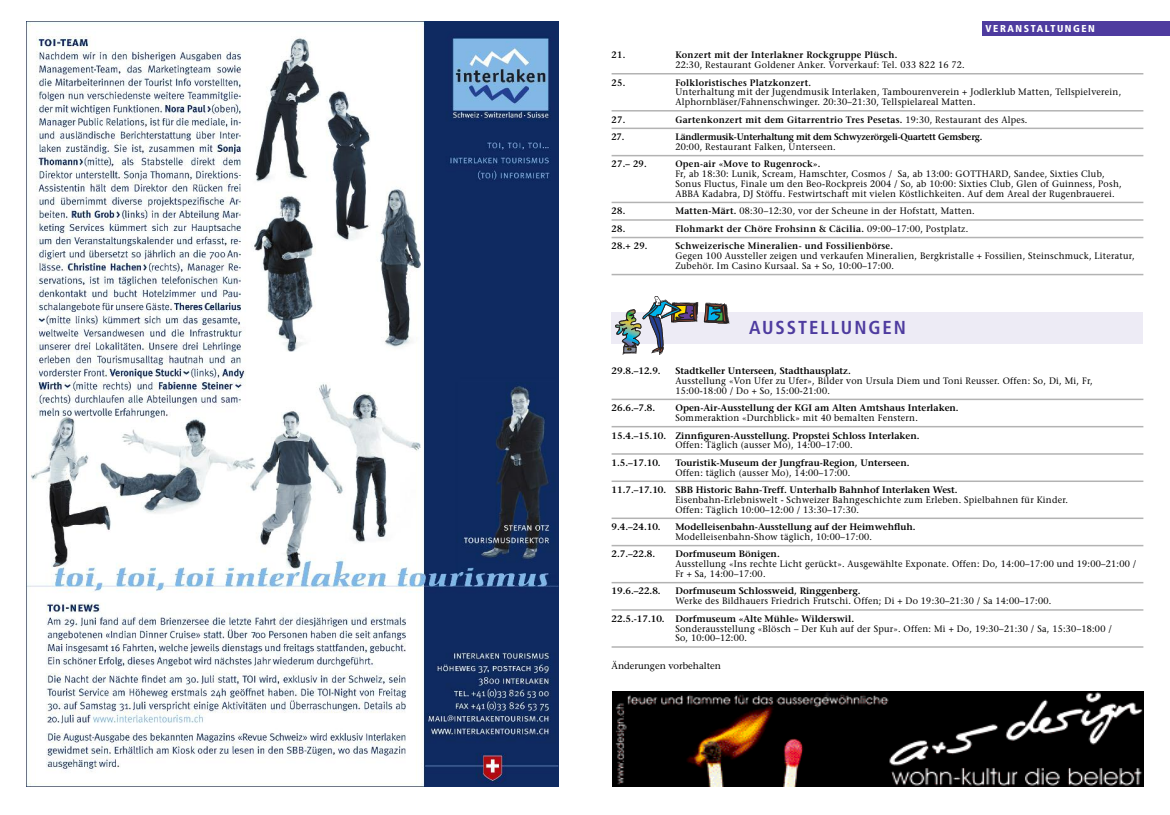
<style>
.page{position:relative;width:1170px;height:815px;background:#fff}
.page>*{position:absolute;margin:0;border:0;box-sizing:border-box;transform-origin:0 0}
.t1{font:700 condensed 18.75px "Frutiger";letter-spacing:.105em;color:#4e3b9f}
.t2{font:900 condensed 10px "Frutiger";letter-spacing:.155em;color:#fff}
.t3{font:9.38px/9.8px "Stone Serif";letter-spacing:.03em;color:#000;scale:.95 1}
.t4{font:600 9.38px "Stone Serif";color:#000}
.t5{font:600 9.38px "Stone Serif";letter-spacing:.03em;color:#000;scale:.95 1}
.t6{font:600 9.38px "Stone Serif";letter-spacing:-.025em;color:#000;scale:.95 1}
.t7{font:600 9.38px "Stone Serif";color:#000;scale:.95 1}
.t8{font:9.38px "Stone Serif";color:#000}
.s1{font-weight:400}
.s2{font-weight:600}
</style>
<div class="page">
<div style="left:981px;top:21px;width:188px;height:14px;background:#4e3b9f"></div>
<hr style="left:611px;top:73px;width:532px;height:1px;background:#b3b3b3">
<hr style="left:611px;top:110px;width:532px;height:2px;background:#b3b3b3">
<hr style="left:611px;top:128px;width:532px;height:1px;background:#b3b3b3">
<hr style="left:611px;top:155px;width:532px;height:1px;background:#b3b3b3">
<hr style="left:611px;top:202px;width:532px;height:1px;background:#b3b3b3">
<hr style="left:611px;top:219px;width:532px;height:2px;background:#b3b3b3">
<hr style="left:611px;top:237px;width:532px;height:1px;background:#b3b3b3">
<hr style="left:611px;top:274px;width:532px;height:1px;background:#b3b3b3">
<hr style="left:611px;top:399px;width:532px;height:1px;background:#b3b3b3">
<hr style="left:611px;top:426px;width:532px;height:1px;background:#b3b3b3">
<hr style="left:611px;top:453px;width:532px;height:2px;background:#b3b3b3">
<hr style="left:611px;top:480px;width:532px;height:2px;background:#b3b3b3">
<hr style="left:611px;top:518px;width:532px;height:1px;background:#b3b3b3">
<hr style="left:611px;top:545px;width:532px;height:1px;background:#b3b3b3">
<hr style="left:611px;top:582px;width:532px;height:1px;background:#b3b3b3">
<hr style="left:611px;top:609px;width:532px;height:2px;background:#b3b3b3">
<hr style="left:611px;top:646px;width:532px;height:2px;background:#b3b3b3">
<div style="left:611px;top:312px;width:532px;height:32px;background:#edebf5"></div>
<img style="left:697px;top:302px;width:33px;height:22px">
<img style="left:615px;top:297px;width:82px;height:57px">
<svg style="left:704px;top:303px;width:24px;height:21px"></svg>
<img style="left:612px;top:691px;width:531px;height:96px">
<img style="left:27px;top:21px;width:531px;height:766px">
<p class="t2" style="left:985px;top:24px;width:111px">VERANSTALTUNGEN</p>
<p class="t7" style="left:611px;top:51px;width:16px">21.</p>
<p class="t5" style="left:675px;top:51px;width:235px">Konzert mit der Interlakner Rockgruppe Plüsch.</p>
<p class="t3" style="left:675px;top:61px;width:306px">22:30, Restaurant Goldener Anker. Vorverkauf: Tel. 033 822 16 72.</p>
<p class="t7" style="left:611px;top:79px;width:16px">25.</p>
<p class="t5" style="left:675px;top:79px;width:144px">Folkloristisches Platzkonzert.</p>
<p class="t3" style="left:675px;top:88px;width:471px">Unterhaltung mit der Jugendmusik Interlaken, Tambourenverein + Jodlerklub Matten, Tellspielverein,<br>Alphornbläser/Fahnenschwinger. 20:30–21:30, Tellspielareal Matten.</p>
<p class="t7" style="left:611px;top:116px;width:16px">27.</p>
<p class="t5" style="left:675px;top:116px;width:372px">Gartenkonzert mit dem Gitarrentrio Tres Pesetas. <span class="s1">19:30, Restaurant des Alpes.</span></p>
<p class="t7" style="left:611px;top:133px;width:15px">27.</p>
<p class="t6" style="left:675px;top:133px;width:325px">Ländlermusik-Unterhaltung mit dem Schwyzerörgeli-Quartett Gemsberg.</p>
<p class="t3" style="left:675px;top:143px;width:170px">20:00, Restaurant Falken, Unterseen.</p>
<p class="t7" style="left:611px;top:161px;width:39px">27.– 29.</p>
<p class="t5" style="left:675px;top:161px;width:154px">Open-air «Move to Rugenrock».</p>
<p class="t3" style="left:675px;top:170px;width:471px">Fr, ab 18:30: Lunik, Scream, Hamschter, Cosmos / Sa, ab 13:00: GOTTHARD, Sandee, Sixties Club,<br>Sonus Fluctus, Finale um den Beo-Rockpreis 2004 / So, ab 10:00: Sixties Club, Glen of Guinness, Posh,<br>ABBA Kadabra, DJ Stöffu. Festwirtschaft mit vielen Köstlichkeiten. Auf dem Areal der Rugenbrauerei.</p>
<p class="t7" style="left:611px;top:207px;width:16px">28.</p>
<p class="t3" style="left:675px;top:207px;width:316px"><span class="s2">Matten-Märt.</span> 08:30–12:30, vor der Scheune in der Hofstatt, Matten.</p>
<p class="t7" style="left:611px;top:225px;width:16px">28.</p>
<p class="t5" style="left:675px;top:225px;width:310px">Flohmarkt der Chöre Frohsinn &amp; Cäcilia. <span class="s1">09:00–17:00, Postplatz.</span></p>
<p class="t7" style="left:611px;top:242px;width:39px">28.+ 29.</p>
<p class="t5" style="left:675px;top:242px;width:231px">Schweizerische Mineralien- und Fossilienbörse.</p>
<p class="t3" style="left:675px;top:252px;width:485px">Gegen 100 Aussteller zeigen und verkaufen Mineralien, Bergkristalle + Fossilien, Steinschmuck, Literatur,<br>Zubehör. Im Casino Kursaal. Sa + So, 10:00–17:00.</p>
<h1 class="t1" style="left:749px;top:320px;width:158px">AUSSTELLUNGEN</h1>
<p class="t4" style="left:611px;top:367px;width:51px">29.8.–12.9.</p>
<p class="t4" style="left:675px;top:367px;width:177px">Stadtkeller Unterseen, Stadthausplatz.</p>
<p class="t3" style="left:675px;top:377px;width:441px">Ausstellung «Von Ufer zu Ufer», Bilder von Ursula Diem und Toni Reusser. Offen: So, Di, Mi, Fr,<br>15:00-18:00 / Do + So, 15:00-21:00.</p>
<p class="t4" style="left:611px;top:404px;width:45px">26.6.–7.8.</p>
<p class="t4" style="left:675px;top:404px;width:285px">Open-Air-Ausstellung der KGI am Alten Amtshaus Interlaken.</p>
<p class="t3" style="left:675px;top:414px;width:257px">Sommeraktion «Durchblick» mit 40 bemalten Fenstern.</p>
<p class="t4" style="left:611px;top:432px;width:309px">15.4.–15.10. Zinnfiguren-Ausstellung. Propstei Schloss Interlaken.</p>
<p class="t3" style="left:675px;top:441px;width:188px">Offen: Täglich (ausser Mo), 14:00–17:00.</p>
<p class="t4" style="left:611px;top:459px;width:51px">1.5.–17.10.</p>
<p class="t4" style="left:675px;top:459px;width:236px">Touristik-Museum der Jungfrau-Region, Unterseen.</p>
<p class="t3" style="left:675px;top:468px;width:186px">Offen: täglich (ausser Mo), 14:00–17:00.</p>
<p class="t4" style="left:611px;top:486px;width:347px">11.7.–17.10. SBB Historic Bahn-Treff. Unterhalb Bahnhof Interlaken West.</p>
<p class="t3" style="left:675px;top:496px;width:414px">Eisenbahn-Erlebniswelt - Schweizer Bahngeschichte zum Erleben. Spielbahnen für Kinder.<br>Offen: Täglich 10:00–12:00 / 13:30–17:30.</p>
<p class="t4" style="left:611px;top:523px;width:51px">9.4.–24.10.</p>
<p class="t4" style="left:675px;top:523px;width:242px">Modelleisenbahn-Ausstellung auf der Heimwehfluh.</p>
<p class="t3" style="left:675px;top:533px;width:208px">Modelleisenbahn-Show täglich, 10:00–17:00.</p>
<p class="t4" style="left:611px;top:551px;width:45px">2.7.–22.8.</p>
<p class="t4" style="left:675px;top:551px;width:106px">Dorfmuseum Bönigen.</p>
<p class="t3" style="left:675px;top:560px;width:486px">Ausstellung «Ins rechte Licht gerückt». Ausgewählte Exponate. Offen: Do, 14:00–17:00 und 19:00–21:00 /<br>Fr + Sa, 14:00–17:00.</p>
<p class="t4" style="left:611px;top:588px;width:51px">19.6.–22.8.</p>
<p class="t4" style="left:675px;top:588px;width:187px">Dorfmuseum Schlossweid, Ringgenberg.</p>
<p class="t3" style="left:675px;top:597px;width:397px">Werke des Bildhauers Friedrich Frutschi. Offen; Di + Do 19:30–21:30 / Sa 14:00–17:00.</p>
<p class="t4" style="left:611px;top:615px;width:244px">22.5.-17.10. Dorfmuseum «Alte Mühle» Wilderswil.</p>
<p class="t3" style="left:675px;top:624px;width:461px">Sonderausstellung «Blösch – Der Kuh auf der Spur». Offen: Mi + Do, 19:30–21:30 / Sa, 15:30–18:00 /<br>So, 10:00–12:00.</p>
<p class="t8" style="left:611px;top:662px;width:111px">Änderungen vorbehalten</p>
</div>
